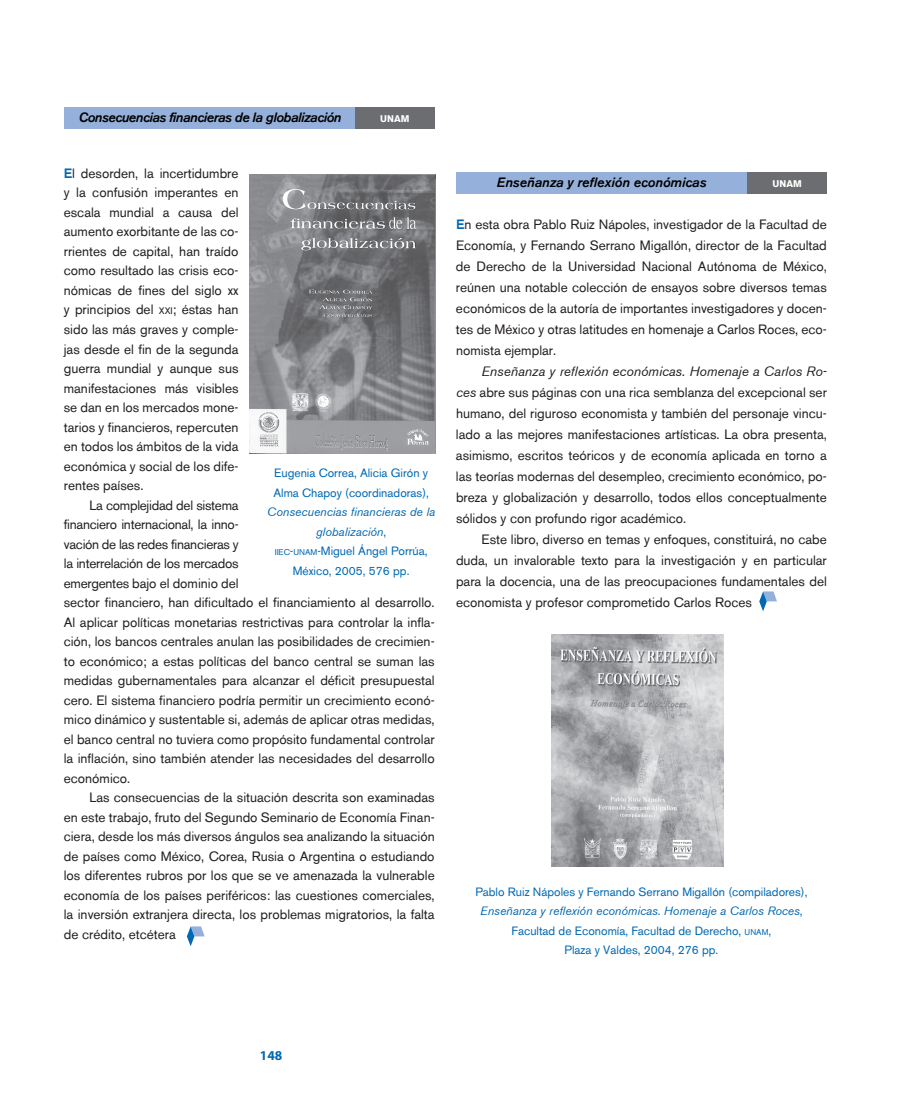
<style>
.page{position:relative;width:912px;height:1106px;background:#fff}
.page>*{position:absolute;margin:0;border:0;box-sizing:border-box;transform-origin:0 0}
.t1{font:13.5px/19.5px "Akzidenz Grotesk BE";color:#231f20;text-align:justify}
.t2{font:italic 500 13.5px "Akzidenz Grotesk BE";letter-spacing:-.03em;color:#000}
.t3{font:italic 500 13.5px "Akzidenz Grotesk BE";color:#000}
.t4{font:700 13.5px "Myriad";color:#0168b3}
.t5{font:12px/19.5px "Akzidenz Grotesk BE";color:#0168b3;text-align:center}
.t6{font:italic 12px/19.5px "Akzidenz Grotesk BE";color:#0168b3;text-align:center}
.t7{font:700 9.45px "Akzidenz Grotesk BE";color:#fff}
.s1{font-weight:500;color:#0168b3}
.s2{font-size:9.45px}
.s3{font-style:normal}
.s4{font-style:normal;font-size:8.4px}
.s5{font-style:italic}
.s6{font-size:8.4px}
</style>
<div class="page">
<svg style="left:187px;top:926px;width:17px;height:20px"></svg>
<img style="left:249px;top:175px;width:186px;height:279px">
<svg style="left:759px;top:591px;width:17px;height:20px"></svg>
<div style="left:456px;top:173px;width:294px;height:21px;background:#95b0da"></div>
<div style="left:747px;top:173px;width:79px;height:21px;background:#6c6d70"></div>
<img style="left:551px;top:634px;width:172px;height:232px">
<div style="left:64px;top:108px;width:293px;height:21px;background:#95b0da"></div>
<div style="left:355px;top:108px;width:79px;height:21px;background:#6c6d70"></div>
<p class="t2" style="left:79px;top:110px;width:264px">Consecuencias financieras de la globalización</p>
<p class="t7" style="left:380px;top:113px;width:31px">UNAM</p>
<p class="t1" style="left:64px;top:163px;width:176px"><span class="s1">E</span>l desorden, la incertidumbre y la confusión imperantes en escala mundial a causa del aumento exorbitante de las co&shy;rrientes de capital, han traído como resultado las crisis eco&shy;nómicas de fines del siglo xx y principios del <span class="s2">XXI</span>; éstas han sido las más graves y comple&shy;jas desde el fin de la segunda guerra mundial y aunque sus manifestaciones más visibles se dan en los mercados mone&shy;tarios y financieros, repercuten en todos los ámbitos de la vida económica y social de los dife&shy;rentes países.</p>
<p class="t1" style="left:64px;top:495px;width:372px;text-align:left;text-indent:26px">La complejidad del sistema<br>financiero internacional, la inno-<br>vación de las redes financieras y<br>la interrelación de los mercados<br>emergentes bajo el dominio del<br>sector financiero, han dificultado el financiamiento al desarrollo.<br>Al aplicar políticas monetarias restrictivas para controlar la infla&shy;ción, los bancos centrales anulan las posibilidades de crecimien&shy;to económico; a estas políticas del banco central se suman las medidas gubernamentales para alcanzar el déficit presupuestal cero. El sistema financiero podría permitir un crecimiento econó&shy;mico dinámico y sustentable si, además de aplicar otras medidas, el banco central no tuviera como propósito fundamental controlar la inflación, sino también atender las necesidades del desarrollo económico.</p>
<p class="t1" style="left:64px;top:787px;width:372px;text-indent:26px">Las consecuencias de la situación descrita son examinadas en este trabajo, fruto del Segundo Seminario de Economía Finan&shy;ciera, desde los más diversos ángulos sea analizando la situación de países como México, Corea, Rusia o Argentina o estudiando los diferentes rubros por los que se ve amenazada la vulnerable economía de los países periféricos: las cuestiones comerciales, la inversión extranjera directa, los problemas migratorios, la falta de crédito, etcétera</p>
<p class="t5" style="left:273px;top:463px;width:157px;text-align:left">Eugenia Correa, Alicia Girón y<br>Alma Chapoy (coordinadoras),</p>
<p class="t6" style="left:267px;top:502px;width:169px">Consecuencias financieras de la globalización<span class="s3">,<br></span><span class="s4">IIEC</span><span class="s3">-</span><span class="s4">UNAM</span><span class="s3">-Miguel Ángel Porrúa,<br>México, 2005, 576 pp.</span></p>
<p class="t3" style="left:496px;top:175px;width:211px">Enseñanza y reflexión económicas</p>
<p class="t7" style="left:772px;top:179px;width:31px">UNAM</p>
<p class="t1" style="left:456px;top:213px;width:372px;line-height:21px"><span class="s1">E</span>n esta obra Pablo Ruiz Nápoles, investigador de la Facultad de Economía, y Fernando Serrano Migallón, director de la Facultad de Derecho de la Universidad Nacional Autónoma de México, reúnen una notable colección de ensayos sobre diversos temas económicos de la autoría de importantes investigadores y docen&shy;tes de México y otras latitudes en homenaje a Carlos Roces, eco&shy;nomista ejemplar.</p>
<p class="t1" style="left:456px;top:360px;width:372px;line-height:21px;text-indent:26px"><span class="s5">Enseñanza y reflexión económicas. Homenaje a Carlos Ro&shy;ces</span> abre sus páginas con una rica semblanza del excepcional ser humano, del riguroso economista y también del personaje vincu&shy;lado a las mejores manifestaciones artísticas. La obra presenta, asimismo, escritos teóricos y de economía aplicada en torno a las teorías modernas del desempleo, crecimiento económico, po&shy;breza y globalización y desarrollo, todos ellos conceptualmente sólidos y con profundo rigor académico.</p>
<p class="t1" style="left:456px;top:528px;width:372px;line-height:21px;text-indent:26px">Este libro, diverso en temas y enfoques, constituirá, no cabe duda, un invalorable texto para la investigación y en particular para la docencia, una de las preocupaciones fundamentales del economista y profesor comprometido Carlos Roces</p>
<p class="t5" style="left:475px;top:881px;width:333px">Pablo Ruiz Nápoles y Fernando Serrano Migallón (compiladores), <span class="s5">Enseñanza y reflexión económicas</span>. <span class="s5">Homenaje a Carlos Roces</span>, Facultad de Economía, Facultad de Derecho, <span class="s6">UNAM</span>,<br>Plaza y Valdes, 2004, 276 pp.</p>
<p class="t4" style="left:260px;top:1048px;width:24px">148</p>
</div>
